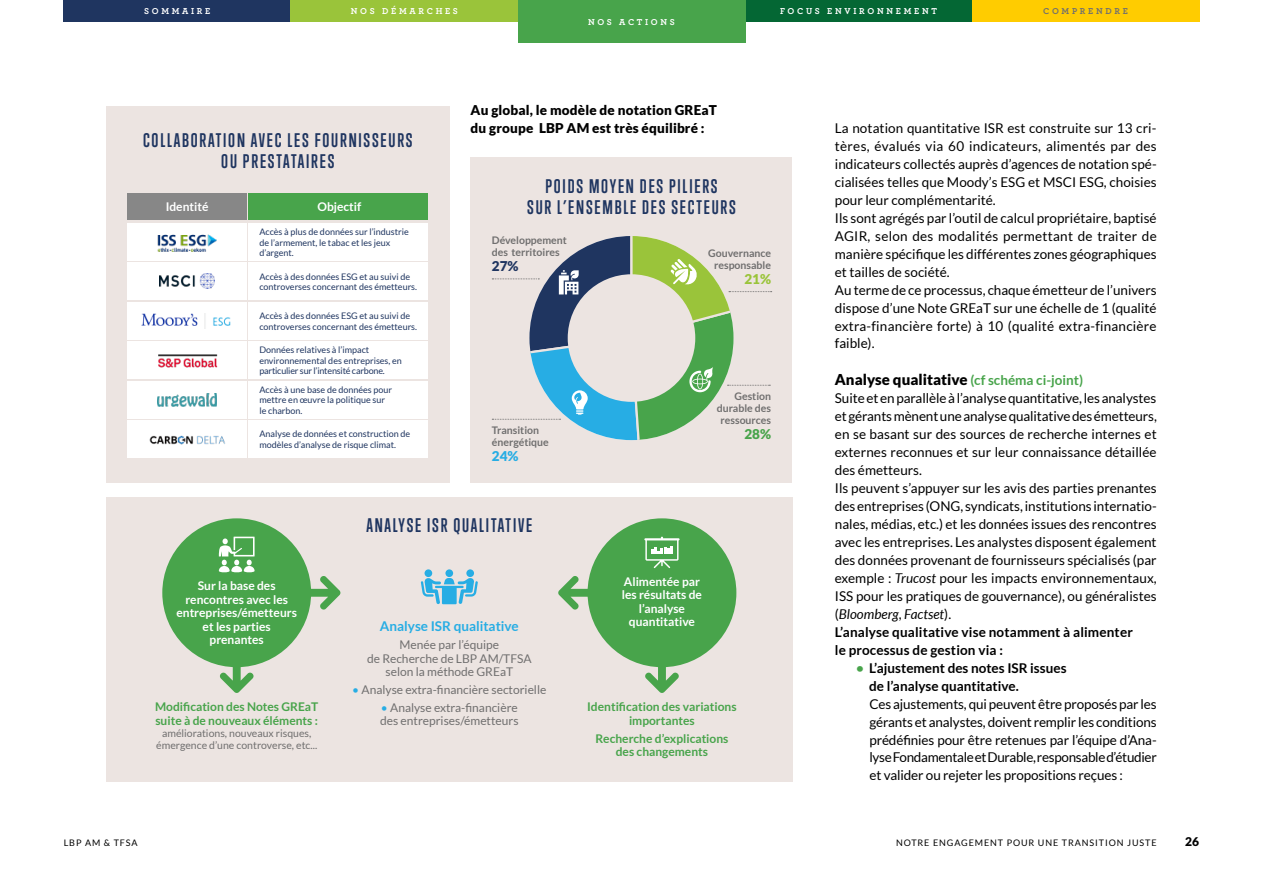
<style>
.page{position:relative;width:1263px;height:893px;background:#fff}
.page>*{position:absolute;margin:0;border:0;box-sizing:border-box;transform-origin:0 0}
.t1{font:700 18px/21px "Trump Gothic Pro";letter-spacing:.1em;color:#1f3560;text-align:center}
.t2{font:900 15px "Lato";color:#000}
.t3{font:13.5px/18px "Lato";color:#000}
.t4{font:900 13.5px/18px "Lato";letter-spacing:.01em;color:#000}
.t5{font:700 13.5px/18px "Lato";color:#000}
.t6{font:700 13.5px "Lato";color:#27ade4}
.t7{font:900 13.5px "Lato";color:#9ac43a}
.t8{font:900 13.5px "Lato";color:#48a44b}
.t9{font:900 13.5px "Lato";color:#1f3560}
.t10{font:900 13.5px "Lato";color:#27ade4}
.t11{font:12px/13.5px "Lato";color:#706f6f;text-align:center}
.t12{font:700 12px/13.5px "Lato";color:#fff;text-align:center}
.t13{font:700 12px/13.5px "Lato";color:#48a44b;text-align:center}
.t14{font:900 12px "Lato";color:#000}
.t15{font:700 10.5px/12px "Lato";color:#706f6f}
.t16{font:10.5px/12px "Lato";color:#706f6f;text-align:center}
.t17{font:9px/10.5px "Lato";color:#1f3560}
.t18{font:700 9px "Archer";letter-spacing:.3em;color:#fff}
.t19{font:9px "Lato";letter-spacing:.1em;color:#000}
.t20{font:700 9px "Archer";letter-spacing:.3em;color:#706f6f}
.s1{color:#27ade4}
.s2{font-weight:700;font-size:13.5px;color:#48a44b}
.s3{font-style:italic}
.s4{font-weight:700}
.s5{color:#48a44b}
</style>
<div class="page">
<div style="left:64px;top:0;width:227px;height:21px;background:#1f3560"></div>
<div style="left:291px;top:0;width:227px;height:21px;background:#9ac43a"></div>
<div style="left:745px;top:0;width:227px;height:21px;background:#046734"></div>
<div style="left:972px;top:0;width:227px;height:21px;background:#fc0"></div>
<div style="left:518px;top:0;width:227px;height:43px;background:#48a44b"></div>
<div style="left:106px;top:497px;width:686px;height:285px;background:#ece4e1"></div>
<div style="left:424px;top:569px;width:8px;height:8px;background:#27ade4;border-radius:50%"></div>
<div style="left:466px;top:569px;width:8px;height:8px;background:#27ade4;border-radius:50%"></div>
<div style="left:445px;top:569px;width:8px;height:8px;background:#27ade4;border-radius:50%"></div>
<svg style="left:421px;top:578px;width:57px;height:26px"></svg>
<div style="left:162px;top:518px;width:149px;height:149px;background:#48a44b;border-radius:50%"></div>
<svg style="left:219px;top:537px;width:36px;height:36px"></svg>
<div style="left:587px;top:518px;width:149px;height:149px;background:#48a44b;border-radius:50%"></div>
<svg style="left:644px;top:537px;width:35px;height:31px"></svg>
<svg style="left:309px;top:576px;width:32px;height:34px"></svg>
<svg style="left:220px;top:665px;width:34px;height:28px"></svg>
<svg style="left:645px;top:665px;width:34px;height:28px"></svg>
<svg style="left:558px;top:576px;width:32px;height:34px"></svg>
<div style="left:106px;top:106px;width:343px;height:377px;background:#ece4e1"></div>
<div style="left:249px;top:223px;width:179px;height:38px;background:#fff"></div>
<div style="left:249px;top:263px;width:179px;height:37px;background:#fff"></div>
<div style="left:249px;top:302px;width:179px;height:38px;background:#fff"></div>
<div style="left:249px;top:341px;width:179px;height:38px;background:#fff"></div>
<div style="left:249px;top:381px;width:179px;height:37px;background:#fff"></div>
<div style="left:249px;top:420px;width:179px;height:38px;background:#fff"></div>
<div style="left:249px;top:193px;width:179px;height:27px;background:#48a44b"></div>
<div style="left:128px;top:223px;width:119px;height:38px;background:#fff"></div>
<img style="left:157px;top:234px;width:60px;height:18px">
<div style="left:128px;top:263px;width:119px;height:37px;background:#fff"></div>
<img style="left:159px;top:274px;width:56px;height:14px">
<div style="left:128px;top:302px;width:119px;height:38px;background:#fff"></div>
<img style="left:141px;top:313px;width:90px;height:15px">
<div style="left:128px;top:341px;width:119px;height:38px;background:#fff"></div>
<img style="left:158px;top:354px;width:60px;height:14px">
<div style="left:128px;top:381px;width:119px;height:37px;background:#fff"></div>
<img style="left:157px;top:393px;width:60px;height:13px">
<div style="left:128px;top:420px;width:119px;height:38px;background:#fff"></div>
<img style="left:149px;top:435px;width:76px;height:10px">
<div style="left:128px;top:193px;width:119px;height:27px;background:#878787"></div>
<div style="left:471px;top:157px;width:321px;height:326px;background:#ece4e1"></div>
<svg style="left:492px;top:236px;width:280px;height:204px"></svg>
<p class="t18" style="left:144px;top:4px;width:68px">SOMMAIRE</p>
<p class="t18" style="left:351px;top:4px;width:109px">NOS DÉMARCHES</p>
<p class="t18" style="left:780px;top:4px;width:158px">FOCUS ENVIRONNEMENT</p>
<p class="t20" style="left:1043px;top:4px;width:86px">COMPRENDRE</p>
<p class="t18" style="left:588px;top:15px;width:88px">NOS ACTIONS</p>
<h1 class="t1" style="left:143px;top:130px;width:271px">COLLABORATION AVEC LES FOURNISSEURS<br>OU PRESTATAIRES</h1>
<p class="t12" style="left:166px;top:200px;width:44px">Identité</p>
<p class="t12" style="left:317px;top:200px;width:45px">Objectif</p>
<p class="t17" style="left:259px;top:227px;width:151px">Accès à plus de données sur l’industrie de l’armement, le tabac et les jeux d’argent.</p>
<p class="t17" style="left:259px;top:271px;width:159px">Accès à des données ESG et au suivi de controverses concernant des émetteurs.</p>
<p class="t17" style="left:259px;top:311px;width:159px">Accès à des données ESG et au suivi de controverses concernant des émetteurs.</p>
<p class="t17" style="left:259px;top:345px;width:144px">Données relatives à l’impact environnemental des entreprises, en particulier sur l’intensité carbone.</p>
<p class="t17" style="left:259px;top:384px;width:134px">Accès à une base de données pour mettre en œuvre la politique sur le charbon.</p>
<p class="t17" style="left:259px;top:429px;width:152px">Analyse de données et construction de modèles d’analyse de risque climat.</p>
<p class="t4" style="left:471px;top:100px;width:248px">Au global, le modèle de notation GREaT du groupe LBP AM est très équilibré :</p>
<h1 class="t1" style="left:527px;top:175px;width:210px">POIDS MOYEN DES PILIERS<br>SUR L’ENSEMBLE DES SECTEURS</h1>
<p class="t15" style="left:708px;top:247px;width:64px;text-align:center">Gouvernance responsable</p>
<p class="t7" style="left:744px;top:271px;width:28px">21%</p>
<p class="t15" style="left:492px;top:234px;width:77px">Développement des territoires</p>
<p class="t9" style="left:492px;top:259px;width:28px">27%</p>
<p class="t15" style="left:492px;top:424px;width:58px">Transition énergétique</p>
<p class="t10" style="left:492px;top:448px;width:28px">24%</p>
<p class="t15" style="left:717px;top:390px;width:56px;text-align:right">Gestion durable des ressources</p>
<p class="t8" style="left:744px;top:426px;width:28px">28%</p>
<p class="t12" style="left:176px;top:579px;width:122px">Sur la base des rencontres avec les entreprises/émetteurs et les parties prenantes</p>
<p class="t13" style="left:155px;top:700px;width:165px;text-align:left">Modification des Notes GREaT suite à de nouveaux éléments :</p>
<p class="t16" style="left:156px;top:727px;width:163px">améliorations, nouveaux risques, émergence d’une controverse, etc...</p>
<h1 class="t1" style="left:366px;top:515px;width:167px">ANALYSE ISR QUALITATIVE</h1>
<p class="t6" style="left:380px;top:619px;width:140px">Analyse ISR qualitative</p>
<p class="t11" style="left:367px;top:638px;width:166px">Menée par l’équipe<br>de Recherche de LBP AM/TFSA selon la méthode GREaT</p>
<p class="t11" style="left:352px;top:683px;width:196px"><span class="s1">•</span> Analyse extra-financière sectorielle</p>
<p class="t11" style="left:380px;top:700px;width:140px;text-align:left"><span class="s1">•</span> Analyse extra-financière des entreprises/émetteurs</p>
<p class="t12" style="left:622px;top:575px;width:82px">Alimentée par les résultats de l’analyse quantitative</p>
<p class="t13" style="left:587px;top:700px;width:151px">Identification des variations importantes</p>
<p class="t13" style="left:595px;top:731px;width:134px">Recherche d’explications des changements</p>
<p class="t3" style="left:835px;top:119px;width:323px">La notation quantitative ISR est construite sur 13 cri&shy;tères, évalués via 60 indicateurs, alimentés par des indicateurs collectés auprès d’agences de notation spé&shy;cialisées telles que Moody’s ESG et MSCI ESG, choisies pour leur complémentarité.<br>Ils sont agrégés par l’outil de calcul propriétaire, baptisé AGIR, selon des modalités permettant de traiter de manière spécifique les différentes zones géographiques et tailles de société.<br>Au terme de ce processus, chaque émetteur de l’univers dispose d’une Note GREaT sur une échelle de 1 (qualité extra-financière forte) à 10 (qualité extra-financière faible).</p>
<p class="t2" style="left:835px;top:370px;width:250px">Analyse qualitative <span class="s2">(cf schéma ci-joint)</span></p>
<p class="t3" style="left:835px;top:389px;width:323px">Suite et en parallèle à l’analyse quantitative, les analystes et gérants mènent une analyse qualitative des émetteurs, en se basant sur des sources de recherche internes et externes reconnues et sur leur connaissance détaillée des émetteurs.<br>Ils peuvent s’appuyer sur les avis des parties prenantes des entreprises (ONG, syndicats, institutions internatio&shy;nales, médias, etc.) et les données issues des rencontres avec les entreprises. Les analystes disposent également des données provenant de fournisseurs spécialisés (par exemple : <span class="s3">Trucost</span> pour les impacts environnementaux, ISS pour les pratiques de gouvernance), ou généralistes (<span class="s3">Bloomberg</span>, <span class="s3">Factset</span>).<br><span class="s4">L’analyse qualitative vise notamment à alimenter<br>le processus de gestion via :</span></p>
<p class="t5" style="left:869px;top:658px;width:199px;text-indent:-13px"><span class="s5">•</span> L’ajustement des notes ISR issues de l’analyse quantitative.</p>
<p class="t3" style="left:869px;top:694px;width:289px;text-align:justify">Ces ajustements, qui peuvent être proposés par les gérants et analystes, doivent remplir les conditions prédéfinies pour être retenues par l’équipe d’Ana&shy;lyse Fondamentale et Durable, responsable d’étudier et valider ou rejeter les propositions reçues :</p>
<p class="t19" style="left:64px;top:838px;width:75px">LBP AM &amp; TFSA</p>
<p class="t19" style="left:896px;top:838px;width:262px">NOTRE ENGAGEMENT POUR UNE TRANSITION JUSTE</p>
<p class="t14" style="left:1185px;top:835px;width:15px">26</p>
</div>
